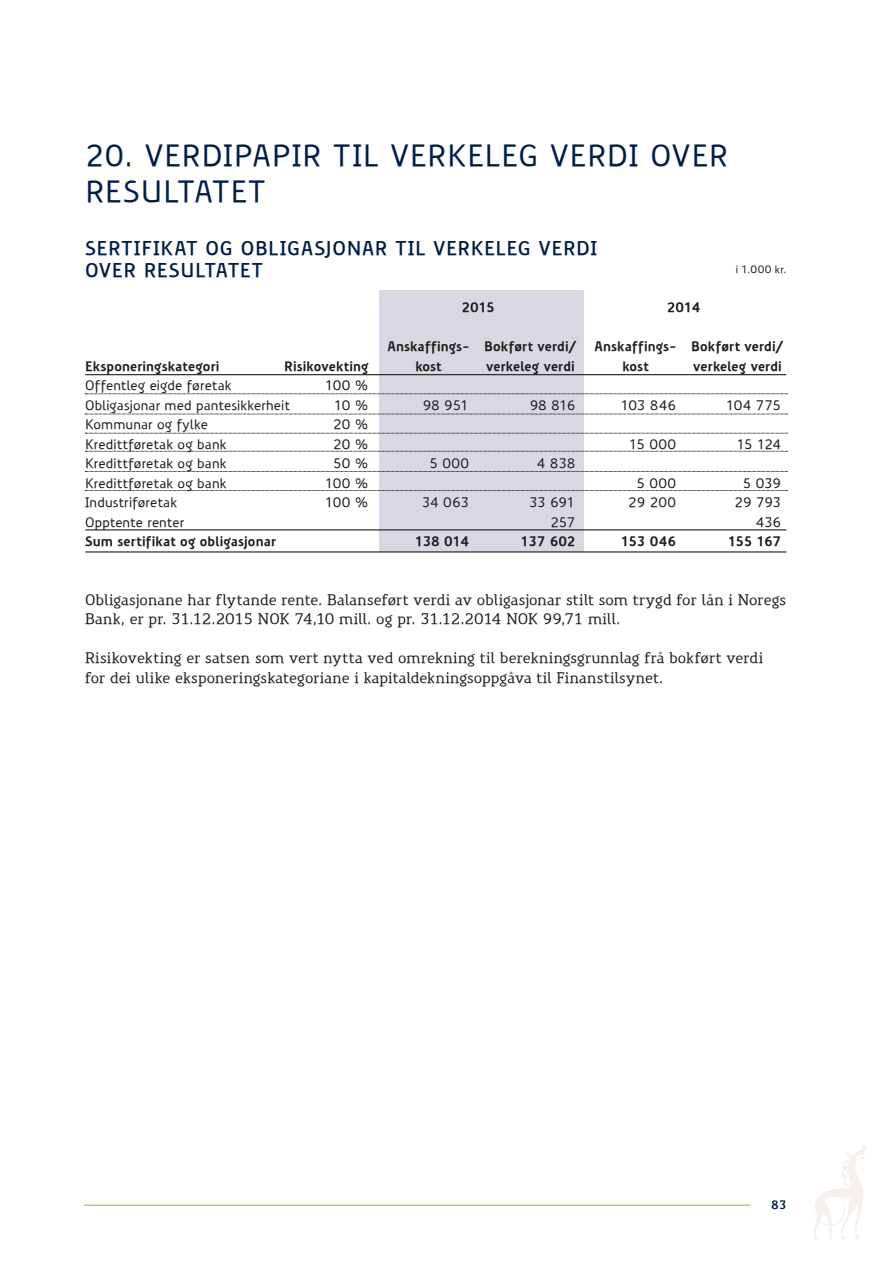
<style>
.page{position:relative;width:893px;height:1263px;background:#fff}
.page>*{position:absolute;margin:0;border:0;box-sizing:border-box;transform-origin:0 0}
.t1{font:500 30px/36px "Precious Sans";letter-spacing:.025em;color:#001e49}
.t2{font:600 19.5px/22.5px "Precious Sans";letter-spacing:.035em;color:#001e49}
.t3{font:500 15px/19.5px "Precious Serif";letter-spacing:.005em;color:#1d1d1b}
.t4{font:500 13.5px "Precious Sans";letter-spacing:.01em;color:#1d1d1b}
.t5{font:700 13.5px "Precious Sans";letter-spacing:.005em;color:#1d1d1b}
.t6{font:700 12px "Precious Serif";color:#001e49}
.t7{font:500 10.5px "Precious Sans";color:#1d1d1b}
</style>
<div class="page">
<hr style="left:84px;top:1205px;width:666px;height:1px;background:#9cb415">
<svg style="left:813px;top:1145px;width:53px;height:94px"></svg>
<div style="left:379px;top:291px;width:205px;height:261px;background:#d8d8e2"></div>
<hr style="left:85px;top:374px;width:701px;height:1px;background:#1d1d1b">
<svg style="left:85px;top:414px;width:702px;height:1px"></svg>
<svg style="left:85px;top:471px;width:702px;height:1px"></svg>
<svg style="left:85px;top:394px;width:702px;height:1px"></svg>
<svg style="left:85px;top:451px;width:702px;height:1px"></svg>
<hr style="left:85px;top:529px;width:701px;height:1px;background:#1d1d1b">
<hr style="left:85px;top:551px;width:701px;height:1px;background:#1d1d1b">
<svg style="left:85px;top:433px;width:702px;height:1px"></svg>
<svg style="left:85px;top:490px;width:702px;height:1px"></svg>
<h1 class="t1" style="left:85px;top:138px;width:644px">20. VERDIPAPIR TIL VERKELEG VERDI OVER<br>RESULTATET</h1>
<h2 class="t2" style="left:85px;top:237px;width:514px">SERTIFIKAT OG OBLIGASJONAR TIL VERKELEG VERDI<br>OVER RESULTATET</h2>
<p class="t5" style="left:461px;top:299px;width:35px">2015</p>
<p class="t5" style="left:667px;top:299px;width:35px">2014</p>
<p class="t5" style="left:387px;top:338px;width:191px">Anskaffings- Bokført verdi/</p>
<p class="t5" style="left:594px;top:338px;width:191px">Anskaffings- Bokført verdi/</p>
<p class="t5" style="left:85px;top:357px;width:136px">Eksponeringskategori</p>
<p class="t5" style="left:284px;top:357px;width:86px">Risikovekting</p>
<p class="t5" style="left:415px;top:357px;width:28px">kost</p>
<p class="t5" style="left:486px;top:357px;width:90px">verkeleg verdi</p>
<p class="t5" style="left:622px;top:357px;width:28px">kost</p>
<p class="t5" style="left:693px;top:357px;width:90px">verkeleg verdi</p>
<p class="t4" style="left:85px;top:377px;width:148px">Offentleg eigde føretak</p>
<p class="t4" style="left:325px;top:377px;width:45px">100 %</p>
<p class="t4" style="left:85px;top:396px;width:206px">Obligasjonar med pantesikkerheit</p>
<p class="t4" style="left:334px;top:396px;width:36px">10 %</p>
<p class="t4" style="left:423px;top:396px;width:48px">98 951</p>
<p class="t4" style="left:530px;top:396px;width:47px">98 816</p>
<p class="t4" style="left:621px;top:396px;width:57px">103 846</p>
<p class="t4" style="left:726px;top:396px;width:56px">104 775</p>
<p class="t4" style="left:85px;top:416px;width:124px">Kommunar og fylke</p>
<p class="t4" style="left:333px;top:416px;width:37px">20 %</p>
<p class="t4" style="left:85px;top:435px;width:143px">Kredittføretak og bank</p>
<p class="t4" style="left:333px;top:435px;width:37px">20 %</p>
<p class="t4" style="left:629px;top:435px;width:48px">15 000</p>
<p class="t4" style="left:737px;top:435px;width:46px">15 124</p>
<p class="t4" style="left:85px;top:455px;width:143px">Kredittføretak og bank</p>
<p class="t4" style="left:333px;top:455px;width:37px">50 %</p>
<p class="t4" style="left:429px;top:455px;width:41px">5 000</p>
<p class="t4" style="left:537px;top:455px;width:40px">4 838</p>
<p class="t4" style="left:85px;top:474px;width:143px">Kredittføretak og bank</p>
<p class="t4" style="left:325px;top:474px;width:45px">100 %</p>
<p class="t4" style="left:636px;top:474px;width:41px">5 000</p>
<p class="t4" style="left:743px;top:474px;width:40px">5 039</p>
<p class="t4" style="left:85px;top:494px;width:94px">Industriføretak</p>
<p class="t4" style="left:325px;top:494px;width:45px">100 %</p>
<p class="t4" style="left:422px;top:494px;width:49px">34 063</p>
<p class="t4" style="left:529px;top:494px;width:48px">33 691</p>
<p class="t4" style="left:628px;top:494px;width:49px">29 200</p>
<p class="t4" style="left:735px;top:494px;width:48px">29 793</p>
<p class="t4" style="left:85px;top:513px;width:101px">Opptente renter</p>
<p class="t4" style="left:550px;top:513px;width:27px">257</p>
<p class="t4" style="left:756px;top:513px;width:27px">436</p>
<p class="t5" style="left:85px;top:533px;width:192px">Sum sertifikat og obligasjonar</p>
<p class="t5" style="left:415px;top:533px;width:55px">138 014</p>
<p class="t5" style="left:521px;top:533px;width:56px">137 602</p>
<p class="t5" style="left:621px;top:533px;width:56px">153 046</p>
<p class="t5" style="left:728px;top:533px;width:54px">155 167</p>
<p class="t7" style="left:736px;top:263px;width:52px">i 1.000 kr.</p>
<p class="t3" style="left:85px;top:590px;width:703px">Obligasjonane har flytande rente. Balanseført verdi av obligasjonar stilt som trygd for lån i Noregs<br>Bank, er pr. 31.12.2015 NOK 74,10 mill. og pr. 31.12.2014 NOK 99,71 mill.</p>
<p class="t3" style="left:85px;top:648px;width:680px">Risikovekting er satsen som vert nytta ved omrekning til berekningsgrunnlag frå bokført verdi for dei ulike eksponeringskategoriane i kapitaldekningsoppgåva til Finanstilsynet.</p>
<p class="t6" style="left:771px;top:1197px;width:17px">83</p>
</div>
